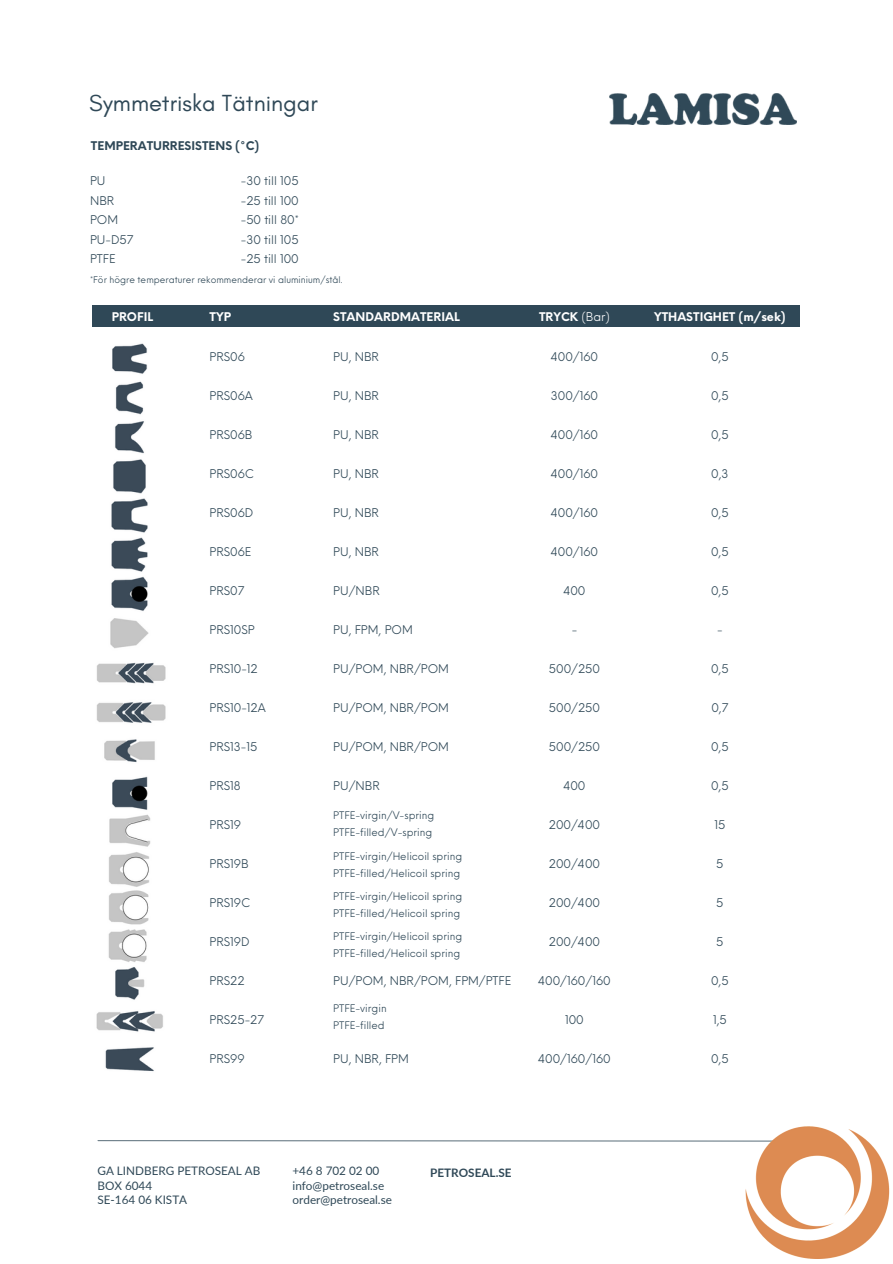
<style>
.page{position:relative;width:893px;height:1264px;background:#fff}
.page>*{position:absolute;margin:0;border:0;box-sizing:border-box;transform-origin:0 0}
.t1{font:23.7px "Glacial Indifference";color:#2f4857}
.t2{font:11.7px "Neue Einstellung";color:#2f4857}
.t3{font:11.7px/14.5px "Lato";color:#2f4857}
.t4{font:700 11.7px "Neue Einstellung";color:#fff}
.t5{font:700 11.7px "Neue Einstellung";color:#2f4857}
.t6{font:700 11.7px "Lato";color:#2f4857}
.t7{font:10.2px "Neue Einstellung";color:#2f4857}
.t8{font:9px "Neue Einstellung";color:#2f4857}
.s1{font-weight:400}
</style>
<div class="page">
<div style="left:92px;top:305px;width:708px;height:21px;background:#2f4857"></div>
<hr style="left:98px;top:1140px;width:698px;height:1px;background:#2f4857">
<img style="left:667px;top:1126px;width:223px;height:132px">
<img style="left:96px;top:343px;width:70px;height:419px">
<img style="left:96px;top:776px;width:67px;height:296px">
<img style="left:609px;top:93px;width:187px;height:31px">
<p class="t1" style="left:89px;top:89px;width:230px">Symmetriska Tätningar</p>
<p class="t5" style="left:91px;top:135px;width:170px">TEMPERATURRESISTENS (°C)</p>
<p class="t2" style="left:90px;top:170px;width:17px">PU</p>
<p class="t2" style="left:90px;top:190px;width:26px">NBR</p>
<p class="t2" style="left:90px;top:209px;width:30px">POM</p>
<p class="t2" style="left:90px;top:229px;width:45px">PU-D57</p>
<p class="t2" style="left:90px;top:248px;width:27px">PTFE</p>
<p class="t2" style="left:241px;top:170px;width:59px">-30 till 105</p>
<p class="t2" style="left:241px;top:190px;width:59px">-25 till 100</p>
<p class="t2" style="left:241px;top:209px;width:59px">-50 till 80*</p>
<p class="t2" style="left:241px;top:229px;width:59px">-30 till 105</p>
<p class="t2" style="left:241px;top:248px;width:59px">-25 till 100</p>
<p class="t8" style="left:90px;top:272px;width:254px">*För högre temperaturer rekommenderar vi aluminium/stål.</p>
<p class="t4" style="left:112px;top:306px;width:43px">PROFIL</p>
<p class="t4" style="left:210px;top:306px;width:23px">TYP</p>
<p class="t2" style="left:210px;top:346px;width:37px">PRS06</p>
<p class="t2" style="left:210px;top:385px;width:45px">PRS06A</p>
<p class="t2" style="left:210px;top:424px;width:44px">PRS06B</p>
<p class="t2" style="left:210px;top:463px;width:46px">PRS06C</p>
<p class="t2" style="left:210px;top:502px;width:45px">PRS06D</p>
<p class="t2" style="left:210px;top:541px;width:43px">PRS06E</p>
<p class="t2" style="left:210px;top:580px;width:36px">PRS07</p>
<p class="t2" style="left:210px;top:619px;width:47px">PRS10SP</p>
<p class="t2" style="left:210px;top:658px;width:50px">PRS10-12</p>
<p class="t2" style="left:210px;top:697px;width:58px">PRS10-12A</p>
<p class="t2" style="left:210px;top:736px;width:49px">PRS13-15</p>
<p class="t2" style="left:210px;top:775px;width:33px">PRS18</p>
<p class="t2" style="left:210px;top:814px;width:33px">PRS19</p>
<p class="t2" style="left:210px;top:853px;width:41px">PRS19B</p>
<p class="t2" style="left:210px;top:892px;width:42px">PRS19C</p>
<p class="t2" style="left:210px;top:931px;width:42px">PRS19D</p>
<p class="t2" style="left:210px;top:970px;width:36px">PRS22</p>
<p class="t2" style="left:210px;top:1009px;width:56px">PRS25-27</p>
<p class="t2" style="left:210px;top:1048px;width:37px">PRS99</p>
<p class="t4" style="left:333px;top:306px;width:128px">STANDARDMATERIAL</p>
<p class="t2" style="left:333px;top:346px;width:47px">PU, NBR</p>
<p class="t2" style="left:333px;top:385px;width:47px">PU, NBR</p>
<p class="t2" style="left:333px;top:424px;width:47px">PU, NBR</p>
<p class="t2" style="left:333px;top:463px;width:47px">PU, NBR</p>
<p class="t2" style="left:333px;top:502px;width:47px">PU, NBR</p>
<p class="t2" style="left:333px;top:541px;width:47px">PU, NBR</p>
<p class="t2" style="left:333px;top:580px;width:48px">PU/NBR</p>
<p class="t2" style="left:333px;top:619px;width:81px">PU, FPM, POM</p>
<p class="t2" style="left:333px;top:658px;width:117px">PU/POM, NBR/POM</p>
<p class="t2" style="left:333px;top:697px;width:117px">PU/POM, NBR/POM</p>
<p class="t2" style="left:333px;top:736px;width:117px">PU/POM, NBR/POM</p>
<p class="t2" style="left:333px;top:775px;width:48px">PU/NBR</p>
<p class="t7" style="left:333px;top:806px;width:102px">PTFE-virgin/V-spring</p>
<p class="t7" style="left:333px;top:823px;width:100px">PTFE-filled/V-spring</p>
<p class="t7" style="left:333px;top:846px;width:130px">PTFE-virgin/Helicoil spring</p>
<p class="t7" style="left:333px;top:863px;width:128px">PTFE-filled/Helicoil spring</p>
<p class="t7" style="left:333px;top:887px;width:130px">PTFE-virgin/Helicoil spring</p>
<p class="t7" style="left:333px;top:904px;width:128px">PTFE-filled/Helicoil spring</p>
<p class="t7" style="left:333px;top:927px;width:130px">PTFE-virgin/Helicoil spring</p>
<p class="t7" style="left:333px;top:944px;width:128px">PTFE-filled/Helicoil spring</p>
<p class="t2" style="left:333px;top:970px;width:179px">PU/POM, NBR/POM, FPM/PTFE</p>
<p class="t7" style="left:333px;top:999px;width:55px">PTFE-virgin</p>
<p class="t7" style="left:333px;top:1016px;width:53px">PTFE-filled</p>
<p class="t2" style="left:333px;top:1048px;width:77px">PU, NBR, FPM</p>
<p class="t4" style="left:539px;top:306px;width:72px">TRYCK <span class="s1">(Bar)</span></p>
<p class="t2" style="left:551px;top:346px;width:49px">400/160</p>
<p class="t2" style="left:551px;top:385px;width:49px">300/160</p>
<p class="t2" style="left:551px;top:424px;width:49px">400/160</p>
<p class="t2" style="left:551px;top:463px;width:49px">400/160</p>
<p class="t2" style="left:551px;top:502px;width:49px">400/160</p>
<p class="t2" style="left:551px;top:541px;width:49px">400/160</p>
<p class="t2" style="left:563px;top:580px;width:24px">400</p>
<p class="t2" style="left:571px;top:619px;width:7px">-</p>
<p class="t2" style="left:549px;top:658px;width:52px">500/250</p>
<p class="t2" style="left:549px;top:697px;width:52px">500/250</p>
<p class="t2" style="left:549px;top:736px;width:52px">500/250</p>
<p class="t2" style="left:563px;top:775px;width:24px">400</p>
<p class="t2" style="left:549px;top:814px;width:53px">200/400</p>
<p class="t2" style="left:549px;top:853px;width:53px">200/400</p>
<p class="t2" style="left:549px;top:892px;width:53px">200/400</p>
<p class="t2" style="left:549px;top:931px;width:53px">200/400</p>
<p class="t2" style="left:538px;top:970px;width:74px">400/160/160</p>
<p class="t2" style="left:565px;top:1009px;width:20px">100</p>
<p class="t2" style="left:538px;top:1048px;width:74px">400/160/160</p>
<p class="t3" style="left:97px;top:1163px;width:164px">GA LINDBERG PETROSEAL AB<br>BOX 6044</p>
<p class="t3" style="left:97px;top:1192px;width:91px">SE-164 06 KISTA</p>
<p class="t3" style="left:292px;top:1163px;width:101px">+46 8 702 02 00 info@petroseal.se order@petroseal.se</p>
<p class="t6" style="left:430px;top:1165px;width:83px">PETROSEAL.SE</p>
<p class="t4" style="left:654px;top:306px;width:133px">YTHASTIGHET (m/sek)</p>
<p class="t2" style="left:711px;top:346px;width:19px">0,5</p>
<p class="t2" style="left:711px;top:385px;width:19px">0,5</p>
<p class="t2" style="left:711px;top:424px;width:19px">0,5</p>
<p class="t2" style="left:711px;top:463px;width:19px">0,3</p>
<p class="t2" style="left:711px;top:502px;width:19px">0,5</p>
<p class="t2" style="left:711px;top:541px;width:19px">0,5</p>
<p class="t2" style="left:711px;top:580px;width:19px">0,5</p>
<p class="t2" style="left:717px;top:619px;width:7px">-</p>
<p class="t2" style="left:711px;top:658px;width:19px">0,5</p>
<p class="t2" style="left:711px;top:697px;width:18px">0,7</p>
<p class="t2" style="left:711px;top:736px;width:19px">0,5</p>
<p class="t2" style="left:711px;top:775px;width:19px">0,5</p>
<p class="t2" style="left:714px;top:814px;width:12px">15</p>
<p class="t2" style="left:716px;top:853px;width:9px">5</p>
<p class="t2" style="left:716px;top:892px;width:9px">5</p>
<p class="t2" style="left:716px;top:931px;width:9px">5</p>
<p class="t2" style="left:711px;top:970px;width:19px">0,5</p>
<p class="t2" style="left:713px;top:1009px;width:15px">1,5</p>
<p class="t2" style="left:711px;top:1048px;width:19px">0,5</p>
</div>
